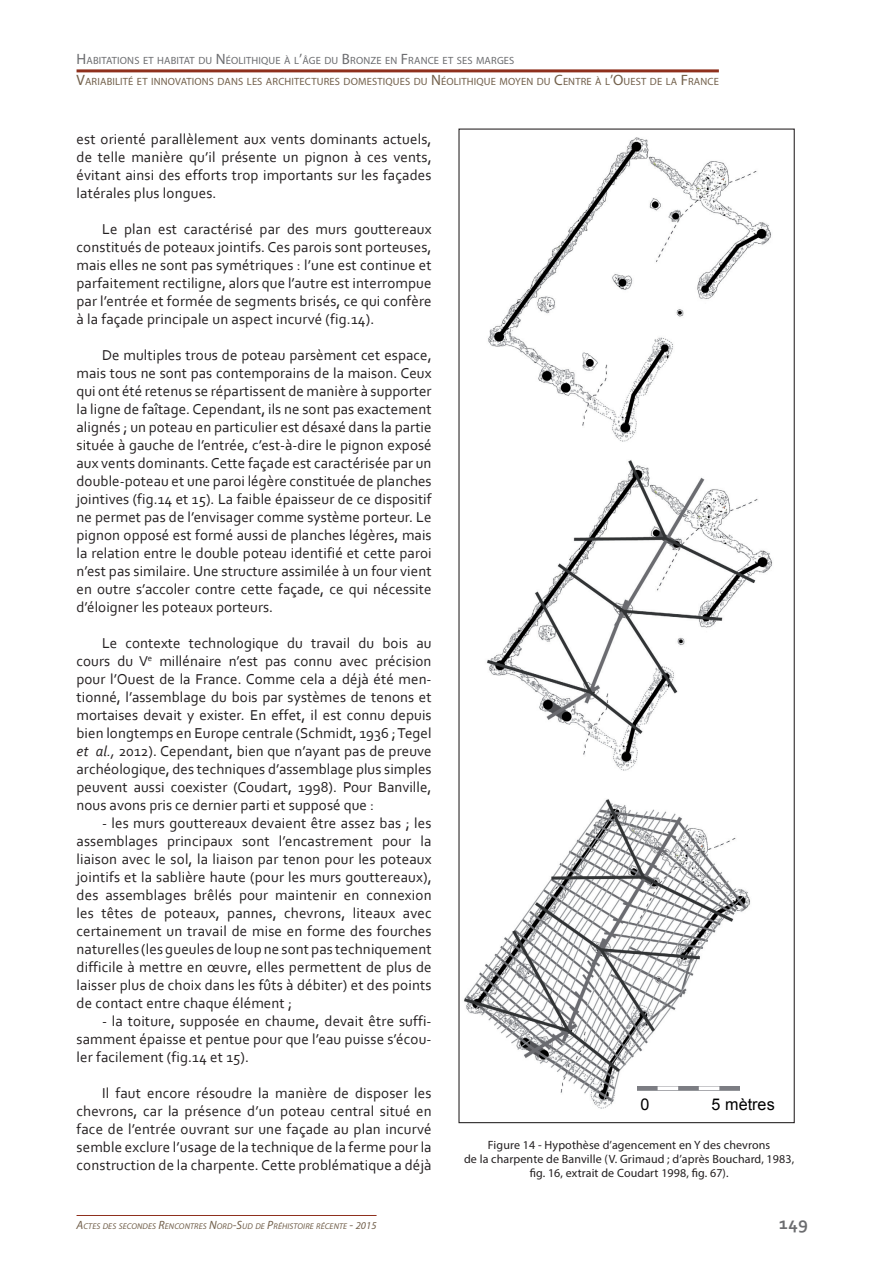
<style>
.page{position:relative;width:893px;height:1263px;background:#fff}
.page>*{position:absolute;margin:0;border:0;box-sizing:border-box;transform-origin:0 0}
.t1{font:700 18px "Corbel";color:#6c6d70}
.t2{font:16.2px "Arial";letter-spacing:.005em;color:#000}
.texte_auteur{font:15px/18px "Corbel";letter-spacing:.01em;color:#231f20;text-align:justify}
.légende{font:12px/14.4px "Myriad Pro";letter-spacing:.01em;color:#231f20;text-align:center}
.t3{font:10.5px/20.7px "Myriad Pro";letter-spacing:.015em;color:#72604b}
.t4{font:italic 8.4px "Myriad Pro";letter-spacing:.015em;color:#72604b}
.s1{font-size:15px;color:#6c6d70}
.s2{color:#6c6d70}
.s3{font-size:15px}
.s4{font-style:italic}
.s5{font-size:12px}
.s6{font-size:10.5px}
</style>
<div class="page">
<hr style="left:77px;top:69px;width:642px;height:3px;background:#8f301d">
<hr style="left:77px;top:1215px;width:300px;height:1px;background:#8f301d">
<img style="left:464px;top:799px;width:286px;height:310px">
<img style="left:478px;top:128px;width:297px;height:314px">
<img style="left:487px;top:460px;width:285px;height:311px">
<img style="left:637px;top:1087px;width:102px;height:4px">
<p class="t3" style="left:77px;top:50px;width:644px"><span class="s1">H</span><span class="s2">ABITATIONS ET HABITAT DU</span> <span class="s1">N</span> <span class="s2">ÉOLITHIQUE À L</span><span class="s1">’</span><span class="s2">ÂGE DU</span> <span class="s1">B</span><span class="s2">RONZE EN</span> <span class="s1">F</span><span class="s2">RANCE ET SES MARGES<br></span><span class="s3">V</span>ARIABILITÉ ET INNOVATIONS DANS LES ARCHITECTURES DOMESTIQUES DU <span class="s3">N</span> ÉOLITHIQUE MOYEN DU <span class="s3">C</span>ENTRE À L<span class="s3">’O</span>UEST DE LA <span class="s3">F</span>RANCE</p>
<p class="texte_auteur" style="left:77px;top:130px;width:357px">est orienté parallèlement aux vents dominants actuels, de telle manière qu’il présente un pignon à ces vents, évitant ainsi des efforts trop importants sur les façades latérales plus longues.</p>
<p class="texte_auteur" style="left:77px;top:220px;width:357px;text-indent:26px">Le plan est caractérisé par des murs gouttereaux constitués de poteaux jointifs. Ces parois sont porteuses, mais elles ne sont pas symétriques : l’une est continue et parfaitement rectiligne, alors que l’autre est interrompue par l’entrée et formée de segments brisés, ce qui confère à la façade principale un aspect incurvé (fig.14).</p>
<p class="texte_auteur" style="left:77px;top:346px;width:357px;text-indent:26px">De multiples trous de poteau parsèment cet espace, mais tous ne sont pas contemporains de la maison. Ceux qui ont été retenus se répartissent de manière à supporter la ligne de faîtage. Cependant, ils ne sont pas exactement alignés ; un poteau en particulier est désaxé dans la partie située à gauche de l’entrée, c’est-à-dire le pignon exposé aux vents dominants. Cette façade est caractérisée par un double-poteau et une paroi légère constituée de planches jointives (fig.14 et 15). La faible épaisseur de ce dispositif ne permet pas de l’envisager comme système porteur. Le pignon opposé est formé aussi de planches légères, mais la relation entre le double poteau identifié et cette paroi n’est pas similaire. Une structure assimilée à un four vient en outre s’accoler contre cette façade, ce qui nécessite d’éloigner les poteaux porteurs.</p>
<p class="texte_auteur" style="left:77px;top:634px;width:357px;text-indent:26px">Le contexte technologique du travail du bois au cours du V<sup>e</sup> millénaire n’est pas connu avec précision pour l’Ouest de la France. Comme cela a déjà été men&shy;tionné, l’assemblage du bois par systèmes de tenons et mortaises devait y exister. En effet, il est connu depuis bien longtemps en Europe centrale (Schmidt, 1936 ; Tegel <span class="s4">et al.,</span> 2012). Cependant, bien que n’ayant pas de preuve archéologique, des techniques d’assemblage plus simples peuvent aussi coexister (Coudart, 1998). Pour Banville, nous avons pris ce dernier parti et supposé que :</p>
<p class="texte_auteur" style="left:77px;top:814px;width:357px;text-indent:26px">- les murs gouttereaux devaient être assez bas ; les assemblages principaux sont l’encastrement pour la liaison avec le sol, la liaison par tenon pour les poteaux jointifs et la sablière haute (pour les murs gouttereaux), des assemblages brêlés pour maintenir en connexion les têtes de poteaux, pannes, chevrons, liteaux avec certainement un travail de mise en forme des fourches naturelles (les gueules de loup ne sont pas techniquement difficile à mettre en œuvre, elles permettent de plus de laisser plus de choix dans les fûts à débiter) et des points de contact entre chaque élément ;</p>
<p class="texte_auteur" style="left:77px;top:1012px;width:357px;text-indent:26px">- la toiture, supposée en chaume, devait être suffi&shy;samment épaisse et pentue pour que l’eau puisse s’écou&shy;ler facilement (fig.14 et 15).</p>
<p class="texte_auteur" style="left:77px;top:1084px;width:357px;text-indent:26px">Il faut encore résoudre la manière de disposer les chevrons, car la présence d’un poteau central situé en face de l’entrée ouvrant sur une façade au plan incurvé semble exclure l’usage de la technique de la ferme pour la construction de la charpente. Cette problématique a déjà</p>
<p class="t2" style="left:640px;top:1094px;width:10px">0</p>
<p class="t2" style="left:712px;top:1094px;width:65px">5 mètres</p>
<p class="légende" style="left:464px;top:1137px;width:332px">Figure 14 - Hypothèse d’agencement en Y des chevrons<br>de la charpente de Banville (V. Grimaud ; d’après Bouchard, 1983, fig. 16, extrait de Coudart 1998, fig. 67).</p>
<p class="t4" style="left:77px;top:1220px;width:302px"><span class="s5">A</span>CTES DES SECONDES <span class="s5">R</span>ENCONTRES <span class="s5">N</span>ORD<span class="s5">-S</span>UD DE <span class="s5">P</span>RÉHISTOIRE RÉCENTE <span class="s5">-</span> <span class="s6">2015</span></p>
<p class="t1" style="left:779px;top:1211px;width:30px">149</p>
</div>
